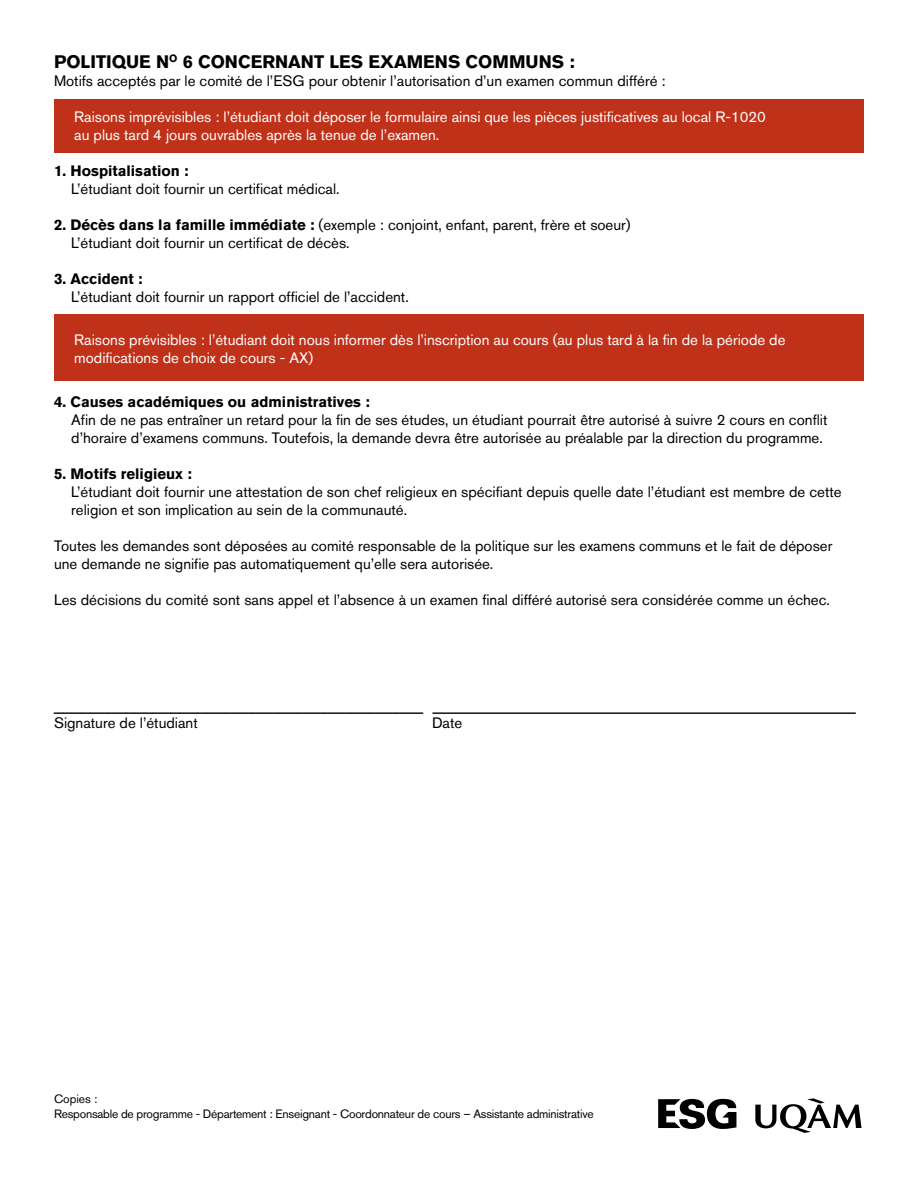
<style>
.page{position:relative;width:918px;height:1188px;background:#fff}
.page>*{position:absolute;margin:0;border:0;box-sizing:border-box;transform-origin:0 0}
.t1{font:18px "Akzidenz Grotesk BQ";color:#000}
.t2{font:700 18px "Akzidenz Grotesk BQ";color:#000}
.t3{font:15px/18px "Akzidenz Grotesk BQ";color:#000}
.t4{font:15px/18px "Akzidenz Grotesk BQ";color:#fff}
.t5{font:700 15px "Akzidenz Grotesk BQ";color:#000}
.t6{font:12px/14.4px "Akzidenz Grotesk BQ";letter-spacing:-.02em;color:#000}
.s1{font-weight:700}
</style>
<div class="page">
<div style="left:54px;top:314px;width:810px;height:66px;background:#c0311a"></div>
<div style="left:54px;top:99px;width:810px;height:54px;background:#c0311a"></div>
<svg style="left:658px;top:1099px;width:78px;height:30px"></svg>
<svg style="left:755px;top:1098px;width:107px;height:35px"></svg>
<p class="t2" style="left:54px;top:51px;width:522px">POLITIQUE N<sup>O</sup> 6 CONCERNANT LES EXAMENS COMMUNS :</p>
<p class="t3" style="left:54px;top:72px;width:613px">Motifs acceptés par le comité de l’ESG pour obtenir l’autorisation d’un examen commun différé :</p>
<p class="t4" style="left:74px;top:108px;width:693px">Raisons imprévisibles : l’étudiant doit déposer le formulaire ainsi que les pièces justificatives au local R-1020 au plus tard 4 jours ouvrables après la tenue de l’examen.</p>
<p class="t5" style="left:54px;top:162px;width:136px">1. Hospitalisation :</p>
<p class="t3" style="left:71px;top:180px;width:270px">L’étudiant doit fournir un certificat médical.</p>
<p class="t3" style="left:71px;top:216px;width:561px;text-indent:-17px"><span class="s1">2. Décès dans la famille immédiate :</span> (exemple : conjoint, enfant, parent, frère et soeur)<br>L’étudiant doit fournir un certificat de décès.</p>
<p class="t5" style="left:54px;top:270px;width:90px">3. Accident :</p>
<p class="t3" style="left:71px;top:288px;width:339px">L’étudiant doit fournir un rapport officiel de l’accident.</p>
<p class="t4" style="left:74px;top:330px;width:713px">Raisons prévisibles : l’étudiant doit nous informer dès l’inscription au cours (au plus tard à la fin de la période de modifications de choix de cours - AX)</p>
<p class="t5" style="left:54px;top:393px;width:317px">4. Causes académiques ou administratives :</p>
<p class="t3" style="left:71px;top:411px;width:758px">Afin de ne pas entraîner un retard pour la fin de ses études, un étudiant pourrait être autorisé à suivre 2 cours en conflit d’horaire d’examens communs. Toutefois, la demande devra être autorisée au préalable par la direction du programme.</p>
<p class="t5" style="left:54px;top:465px;width:139px">5. Motifs religieux :</p>
<p class="t3" style="left:71px;top:483px;width:772px">L’étudiant doit fournir une attestation de son chef religieux en spécifiant depuis quelle date l’étudiant est membre de cette religion et son implication au sein de la communauté.</p>
<p class="t3" style="left:54px;top:537px;width:780px">Toutes les demandes sont déposées au comité responsable de la politique sur les examens communs et le fait de déposer une demande ne signifie pas automatiquement qu’elle sera autorisée.</p>
<p class="t3" style="left:54px;top:591px;width:778px">Les décisions du comité sont sans appel et l’absence à un examen final différé autorisé sera considérée comme un échec.</p>
<p class="t1" style="left:54px;top:693px;width:803px">_________________________________________ _______________________________________________</p>
<p class="t3" style="left:54px;top:714px;width:145px">Signature de l’étudiant</p>
<p class="t3" style="left:432px;top:714px;width:32px">Date</p>
<p class="t6" style="left:54px;top:1092px;width:541px">Copies :<br>Responsable de programme - Département : Enseignant - Coordonnateur de cours – Assistante administrative</p>
</div>
